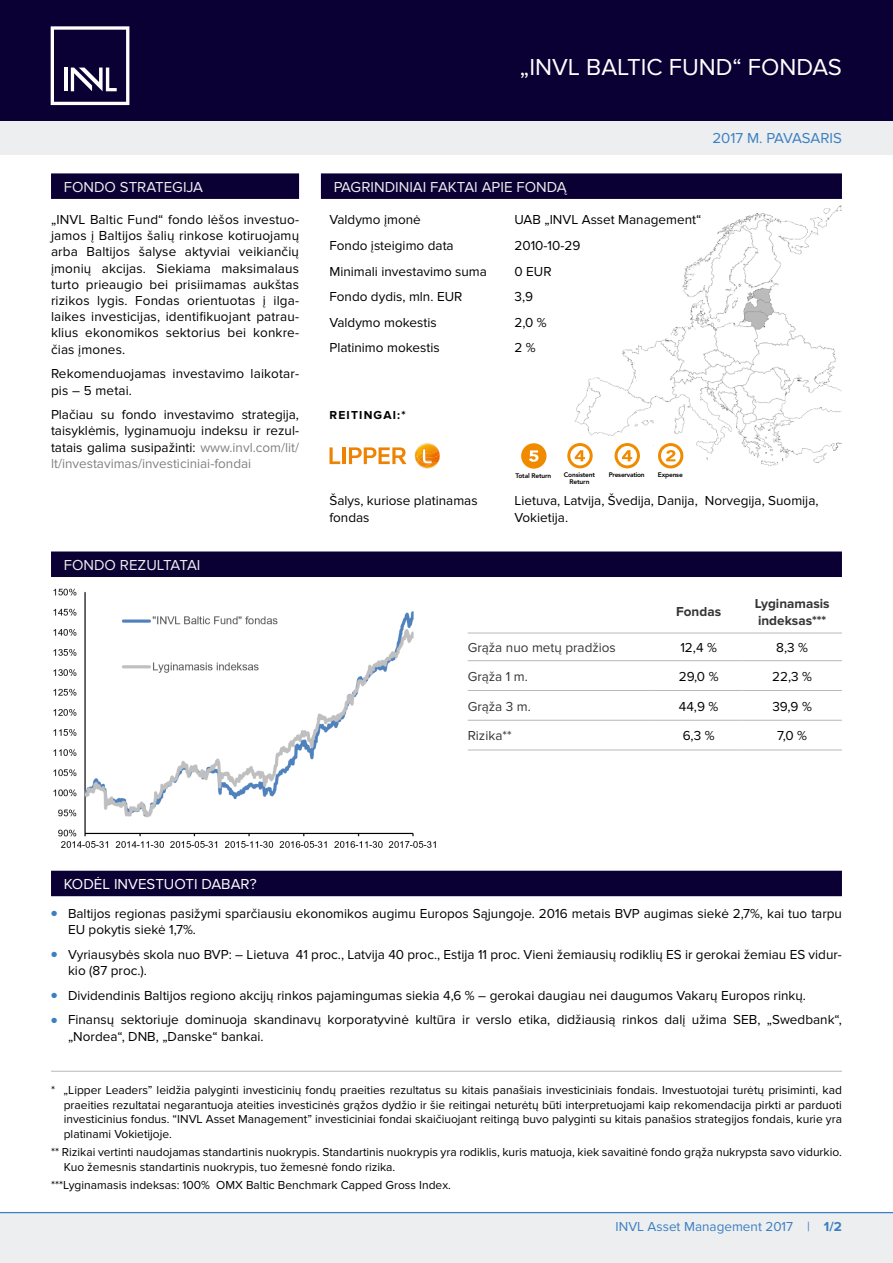
<style>
.page{position:relative;width:893px;height:1263px;background:#fff}
.page>*{position:absolute;margin:0;border:0;box-sizing:border-box;transform-origin:0 0}
.t1{font:24px "Proxima Nova";color:#fff}
.t2{font:15px "Proxima Nova";color:#edeeef}
.t3{font:15px "Proxima Nova";color:#fff}
.t4{font:15px "Proxima Nova";color:#3b80c2}
.t5{font:13.5px/16.2px "Proxima Nova";color:#000}
.t6{font:13.5px "Proxima Nova";color:#373437}
.t7{font:700 13.5px/16.2px "Proxima Nova";color:#373437}
.t8{font:13.5px "Proxima Nova";color:#3b80c2}
.t9{font:12px/14.4px "Proxima Nova";color:#000;text-align:justify}
.t10{font:700 12px "Proxima Nova";letter-spacing:.1em;color:#000}
.t11{font:800 6.6px/7.2px "Avenir LT Std";letter-spacing:-.025em;color:#000;text-align:center}
.s1{color:#818084}
.s2{font-weight:300;font-size:9px;color:#3b80c2}
.s3{font-weight:700}
</style>
<div class="page">
<div style="left:0;top:117px;width:893px;height:37px;background:#edeeef"></div>
<div style="left:0;top:0;width:893px;height:120px;background:#0b0034"></div>
<div style="left:0;top:1212px;width:893px;height:51px;background:#edeeef"></div>
<hr style="left:0;top:1212px;width:893px;height:1px;background:#3b80c2">
<svg style="left:51px;top:26px;width:78px;height:79px"></svg>
<img style="left:574px;top:205px;width:268px;height:261px">
<div style="left:51px;top:173px;width:248px;height:26px;background:#0b0034"></div>
<div style="left:321px;top:173px;width:521px;height:26px;background:#0b0034"></div>
<div style="left:51px;top:551px;width:791px;height:26px;background:#0b0034"></div>
<div style="left:521px;top:443px;width:25px;height:26px;background:#f08b00;border-radius:50%"></div>
<svg style="left:529px;top:450px;width:9px;height:12px"></svg>
<svg style="left:567px;top:443px;width:26px;height:25px"></svg>
<svg style="left:615px;top:443px;width:25px;height:25px"></svg>
<svg style="left:648px;top:441px;width:35px;height:27px"></svg>
<hr style="left:468px;top:633px;width:187px;height:1px;background:#b6b8bb">
<hr style="left:655px;top:633px;width:87px;height:1px;background:#b6b8bb">
<hr style="left:742px;top:633px;width:100px;height:1px;background:#b6b8bb">
<hr style="left:468px;top:660px;width:187px;height:1px;background:#b6b8bb">
<hr style="left:655px;top:660px;width:87px;height:1px;background:#b6b8bb">
<hr style="left:742px;top:660px;width:100px;height:1px;background:#b6b8bb">
<hr style="left:468px;top:690px;width:187px;height:1px;background:#b6b8bb">
<hr style="left:655px;top:690px;width:87px;height:1px;background:#b6b8bb">
<hr style="left:742px;top:690px;width:100px;height:1px;background:#b6b8bb">
<hr style="left:468px;top:720px;width:187px;height:1px;background:#b6b8bb">
<hr style="left:655px;top:720px;width:87px;height:1px;background:#b6b8bb">
<hr style="left:742px;top:720px;width:100px;height:1px;background:#b6b8bb">
<hr style="left:468px;top:750px;width:187px;height:1px;background:#b6b8bb">
<hr style="left:655px;top:750px;width:87px;height:1px;background:#b6b8bb">
<hr style="left:742px;top:750px;width:100px;height:1px;background:#b6b8bb">
<div style="left:51px;top:871px;width:791px;height:25px;background:#0b0034"></div>
<hr style="left:51px;top:1071px;width:791px;height:1px;background:#b6b8bb">
<svg style="left:329px;top:447px;width:11px;height:17px"></svg>
<hr style="left:342px;top:447px;width:4px;height:17px;background:#ef8200">
<svg style="left:349px;top:447px;width:57px;height:17px"></svg>
<svg style="left:415px;top:443px;width:25px;height:25px"></svg>
<img style="left:416px;top:459px;width:15px;height:8px">
<img style="left:423px;top:448px;width:9px;height:15px">
<img style="left:53px;top:588px;width:383px;height:260px">
<h1 class="t1" style="left:520px;top:54px;width:323px">„INVL BALTIC FUND“ FONDAS</h1>
<p class="t4" style="left:712px;top:130px;width:131px">2017 M. PAVASARIS</p>
<p class="t2" style="left:64px;top:178px;width:141px">FONDO STRATEGIJA</p>
<p class="t2" style="left:334px;top:178px;width:234px">PAGRINDINIAI FAKTAI APIE FONDĄ</p>
<p class="t5" style="left:51px;top:212px;width:250px;text-align:justify">„INVL Baltic Fund“ fondo lėšos investuo&shy;jamos į Baltijos šalių rinkose kotiruojamų arba Baltijos šalyse aktyviai veikiančių įmonių akcijas. Siekiama maksimalaus turto prieaugio bei prisiimamas aukštas rizikos lygis. Fondas orientuotas į ilga&shy;laikes investicijas, identifikuojant patrau&shy;klius ekonomikos sektorius bei konkre&shy;čias įmones.</p>
<p class="t5" style="left:51px;top:366px;width:250px">Rekomenduojamas investavimo laikotar&shy;pis – 5 metai.</p>
<p class="t5" style="left:51px;top:407px;width:250px;text-align:justify">Plačiau su fondo investavimo strategija, taisyklėmis, lyginamuoju indeksu ir rezul&shy;tatais galima susipažinti: <span class="s1">www.invl.com/lit/ lt/investavimas/investiciniai-fondai</span></p>
<p class="t5" style="left:329px;top:212px;width:93px">Valdymo įmonė</p>
<p class="t5" style="left:514px;top:212px;width:188px">UAB „INVL Asset Management“</p>
<p class="t5" style="left:329px;top:238px;width:126px">Fondo įsteigimo data</p>
<p class="t5" style="left:514px;top:238px;width:67px">2010-10-29</p>
<p class="t5" style="left:329px;top:263px;width:159px">Minimali investavimo suma</p>
<p class="t5" style="left:514px;top:263px;width:39px">0 EUR</p>
<p class="t5" style="left:329px;top:289px;width:134px">Fondo dydis, mln. EUR</p>
<p class="t5" style="left:514px;top:289px;width:20px">3,9</p>
<p class="t5" style="left:329px;top:314px;width:109px">Valdymo mokestis</p>
<p class="t5" style="left:514px;top:314px;width:34px">2,0 %</p>
<p class="t5" style="left:329px;top:340px;width:112px">Platinimo mokestis</p>
<p class="t5" style="left:514px;top:340px;width:23px">2 %</p>
<p class="t10" style="left:329px;top:408px;width:78px">REITINGAI:*</p>
<p class="t11" style="left:516px;top:472px;width:37px">Total Return</p>
<p class="t11" style="left:564px;top:471px;width:33px">Consistent<br>Return</p>
<p class="t11" style="left:609px;top:471px;width:38px">Preservation</p>
<p class="t11" style="left:658px;top:472px;width:27px">Expense</p>
<p class="t2" style="left:64px;top:556px;width:138px">FONDO REZULTATAI</p>
<p class="t5" style="left:329px;top:493px;width:150px">Šalys, kuriose platinamas fondas</p>
<p class="t5" style="left:514px;top:493px;width:306px">Lietuva, Latvija, Švedija, Danija, Norvegija, Suomija,<br>Vokietija.</p>
<p class="t7" style="left:676px;top:604px;width:46px">Fondas</p>
<p class="t7" style="left:755px;top:596px;width:76px">Lyginamasis indeksas***</p>
<p class="t6" style="left:468px;top:640px;width:150px">Grąža nuo metų pradžios</p>
<p class="t5" style="left:680px;top:640px;width:38px">12,4 %</p>
<p class="t5" style="left:776px;top:640px;width:33px">8,3 %</p>
<p class="t6" style="left:468px;top:669px;width:62px">Grąža 1 m.</p>
<p class="t5" style="left:679px;top:668px;width:41px">29,0 %</p>
<p class="t5" style="left:772px;top:668px;width:41px">22,3 %</p>
<p class="t6" style="left:468px;top:698px;width:65px">Grąža 3 m.</p>
<p class="t5" style="left:679px;top:698px;width:41px">44,9 %</p>
<p class="t5" style="left:772px;top:698px;width:41px">39,9 %</p>
<p class="t6" style="left:468px;top:728px;width:45px">Rizika**</p>
<p class="t5" style="left:683px;top:728px;width:33px">6,3 %</p>
<p class="t5" style="left:777px;top:728px;width:31px">7,0 %</p>
<p class="t3" style="left:64px;top:875px;width:194px">KODĖL INVESTUOTI DABAR?</p>
<p class="t5" style="left:68px;top:905px;width:775px;text-indent:-17px"><span class="s2">●</span> Baltijos regionas pasižymi sparčiausiu ekonomikos augimu Europos Sąjungoje. 2016 metais BVP augimas siekė 2,7%, kai tuo tarpu<br>EU pokytis siekė 1,7%.</p>
<p class="t5" style="left:68px;top:946px;width:775px;text-indent:-17px"><span class="s2">●</span> Vyriausybės skola nuo BVP: – Lietuva 41 proc., Latvija 40 proc., Estija 11 proc. Vieni žemiausių rodiklių ES ir gerokai žemiau ES vidur&shy;kio (87 proc.).</p>
<p class="t5" style="left:51px;top:987px;width:756px"><span class="s2">●</span> Dividendinis Baltijos regiono akcijų rinkos pajamingumas siekia 4,6 % – gerokai daugiau nei daugumos Vakarų Europos rinkų.</p>
<p class="t5" style="left:68px;top:1012px;width:775px;text-indent:-17px"><span class="s2">●</span> Finansų sektoriuje dominuoja skandinavų korporatyvinė kultūra ir verslo etika, didžiausią rinkos dalį užima SEB, „Swedbank“, „Nordea“, DNB, „Danske“ bankai.</p>
<p class="t9" style="left:64px;top:1083px;width:780px;text-indent:-13px">* „Lipper Leaders” leidžia palyginti investicinių fondų praeities rezultatus su kitais panašiais investiciniais fondais. Investuotojai turėtų prisiminti, kad praeities rezultatai negarantuoja ateities investicinės grąžos dydžio ir šie reitingai neturėtų būti interpretuojami kaip rekomendacija pirkti ar parduoti investicinius fondus. “INVL Asset Management” investiciniai fondai skaičiuojant reitingą buvo palyginti su kitais panašios strategijos fondais, kurie yra platinami Vokietijoje.</p>
<p class="t9" style="left:64px;top:1145px;width:780px;text-indent:-13px">** Rizikai vertinti naudojamas standartinis nuokrypis. Standartinis nuokrypis yra rodiklis, kuris matuoja, kiek savaitinė fondo grąža nukrypsta savo vidurkio.<br>Kuo žemesnis standartinis nuokrypis, tuo žemesnė fondo rizika.</p>
<p class="t9" style="left:51px;top:1178px;width:401px">***Lyginamasis indeksas: 100% OMX Baltic Benchmark Capped Gross Index.</p>
<p class="t8" style="left:616px;top:1219px;width:228px">INVL Asset Management 2017 | <span class="s3">1/2</span></p>
</div>
